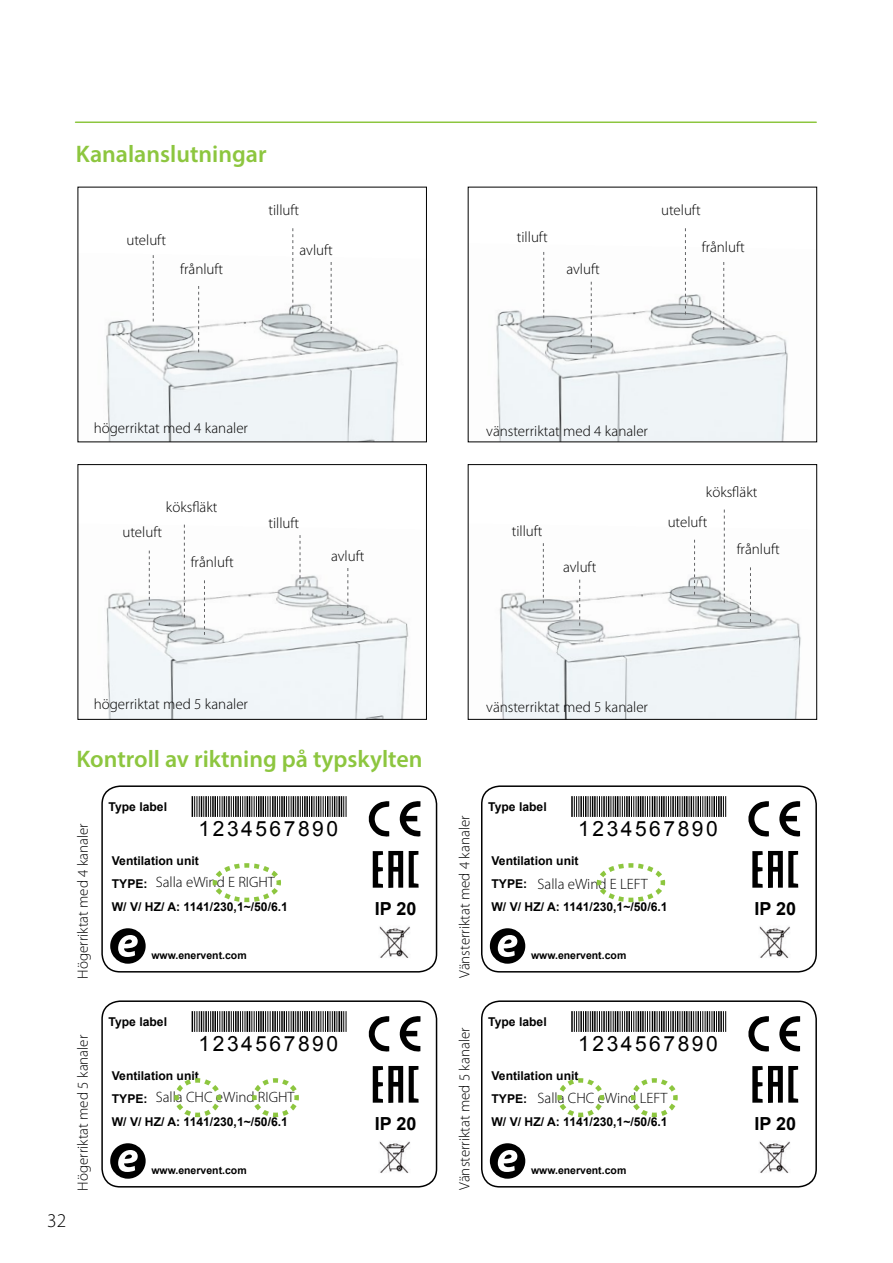
<style>
.page{position:relative;width:893px;height:1263px;background:#fff}
.page>*{position:absolute;margin:0;border:0;box-sizing:border-box;transform-origin:0 0}
.t1{font:600 24px "Myriad Pro";color:#8dc63f}
.t2{font:21px "Arial";letter-spacing:.12em;color:#000}
.t3{font:300 19.5px "Myriad Pro";color:#000}
.t4{font:700 18px "Arial";color:#000}
.t5{font:300 15px "Myriad Pro";color:#000}
.t6{font:700 12.15px/23px "Arial";color:#000}
.t7{font:700 10.5px "Arial";color:#000}
</style>
<div class="page">
<hr style="left:76px;top:121px;width:740px;height:2px;background:#8dc63f">
<img style="left:106px;top:524px;width:303px;height:193px">
<div style="left:78px;top:464px;width:349px;height:255px;border:1px solid #000"></div>
<img style="left:499px;top:523px;width:302px;height:194px">
<div style="left:468px;top:464px;width:349px;height:255px;border:1px solid #000"></div>
<img style="left:496px;top:252px;width:292px;height:188px">
<img style="left:106px;top:253px;width:293px;height:187px">
<svg style="left:153px;top:255px;width:1px;height:66px"></svg>
<svg style="left:543px;top:252px;width:1px;height:66px"></svg>
<svg style="left:694px;top:540px;width:1px;height:55px"></svg>
<svg style="left:149px;top:551px;width:1px;height:54px"></svg>
<svg style="left:292px;top:228px;width:1px;height:86px"></svg>
<svg style="left:685px;top:228px;width:1px;height:86px"></svg>
<svg style="left:750px;top:567px;width:1px;height:55px"></svg>
<svg style="left:204px;top:580px;width:1px;height:55px"></svg>
<svg style="left:331px;top:262px;width:1px;height:68px"></svg>
<svg style="left:723px;top:262px;width:1px;height:68px"></svg>
<svg style="left:543px;top:543px;width:1px;height:60px"></svg>
<svg style="left:300px;top:535px;width:1px;height:60px"></svg>
<svg style="left:198px;top:286px;width:1px;height:66px"></svg>
<svg style="left:591px;top:282px;width:1px;height:66px"></svg>
<svg style="left:724px;top:509px;width:1px;height:94px"></svg>
<svg style="left:184px;top:525px;width:1px;height:93px"></svg>
<svg style="left:579px;top:580px;width:1px;height:46px"></svg>
<svg style="left:347px;top:568px;width:1px;height:46px"></svg>
<svg style="left:779px;top:801px;width:21px;height:36px"></svg>
<svg style="left:748px;top:801px;width:21px;height:36px"></svg>
<svg style="left:752px;top:851px;width:46px;height:37px"></svg>
<img style="left:759px;top:926px;width:31px;height:32px">
<svg style="left:490px;top:928px;width:35px;height:36px"></svg>
<hr style="left:571px;top:796px;width:2px;height:21px;background:#000">
<hr style="left:626px;top:796px;width:2px;height:21px;background:#000">
<svg style="left:574px;top:796px;width:51px;height:21px"></svg>
<hr style="left:628px;top:796px;width:2px;height:21px;background:#000">
<hr style="left:718px;top:796px;width:2px;height:21px;background:#000">
<hr style="left:720px;top:796px;width:2px;height:21px;background:#000">
<svg style="left:723px;top:796px;width:3px;height:21px"></svg>
<svg style="left:631px;top:796px;width:86px;height:21px"></svg>
<div style="left:481px;top:785px;width:336px;height:187px;border:2px solid #000;border-radius:18px"></div>
<svg style="left:779px;top:1016px;width:21px;height:36px"></svg>
<svg style="left:748px;top:1016px;width:21px;height:36px"></svg>
<svg style="left:752px;top:1066px;width:46px;height:37px"></svg>
<img style="left:759px;top:1141px;width:31px;height:32px">
<svg style="left:490px;top:1143px;width:35px;height:36px"></svg>
<hr style="left:571px;top:1011px;width:2px;height:21px;background:#000">
<hr style="left:626px;top:1011px;width:2px;height:21px;background:#000">
<svg style="left:574px;top:1011px;width:51px;height:21px"></svg>
<hr style="left:628px;top:1011px;width:2px;height:21px;background:#000">
<hr style="left:718px;top:1011px;width:2px;height:21px;background:#000">
<hr style="left:720px;top:1011px;width:2px;height:21px;background:#000">
<svg style="left:723px;top:1011px;width:3px;height:21px"></svg>
<svg style="left:631px;top:1011px;width:86px;height:21px"></svg>
<div style="left:481px;top:1000px;width:336px;height:187px;border:2px solid #000;border-radius:18px"></div>
<svg style="left:399px;top:801px;width:21px;height:36px"></svg>
<svg style="left:368px;top:801px;width:21px;height:36px"></svg>
<svg style="left:373px;top:851px;width:30px;height:37px"></svg>
<svg style="left:409px;top:851px;width:10px;height:37px"></svg>
<img style="left:379px;top:926px;width:31px;height:32px">
<svg style="left:110px;top:928px;width:36px;height:36px"></svg>
<hr style="left:272px;top:796px;width:2px;height:21px;background:#000">
<hr style="left:274px;top:796px;width:2px;height:21px;background:#000">
<hr style="left:212px;top:796px;width:2px;height:21px;background:#000">
<svg style="left:192px;top:796px;width:19px;height:21px"></svg>
<hr style="left:214px;top:796px;width:2px;height:21px;background:#000">
<hr style="left:304px;top:796px;width:2px;height:21px;background:#000">
<svg style="left:277px;top:796px;width:26px;height:21px"></svg>
<hr style="left:306px;top:796px;width:2px;height:21px;background:#000">
<hr style="left:235px;top:796px;width:2px;height:21px;background:#000">
<svg style="left:217px;top:796px;width:17px;height:21px"></svg>
<hr style="left:237px;top:796px;width:2px;height:21px;background:#000">
<svg style="left:309px;top:796px;width:38px;height:21px"></svg>
<svg style="left:240px;top:796px;width:31px;height:21px"></svg>
<div style="left:101px;top:785px;width:336px;height:187px;border:2px solid #000;border-radius:18px"></div>
<svg style="left:399px;top:1016px;width:21px;height:36px"></svg>
<svg style="left:368px;top:1016px;width:21px;height:36px"></svg>
<svg style="left:373px;top:1066px;width:30px;height:37px"></svg>
<svg style="left:409px;top:1066px;width:10px;height:36px"></svg>
<img style="left:379px;top:1141px;width:31px;height:32px">
<svg style="left:110px;top:1143px;width:36px;height:36px"></svg>
<hr style="left:272px;top:1011px;width:2px;height:21px;background:#000">
<hr style="left:274px;top:1011px;width:2px;height:21px;background:#000">
<hr style="left:212px;top:1011px;width:2px;height:21px;background:#000">
<svg style="left:192px;top:1011px;width:19px;height:21px"></svg>
<hr style="left:214px;top:1011px;width:2px;height:21px;background:#000">
<hr style="left:304px;top:1011px;width:2px;height:21px;background:#000">
<svg style="left:277px;top:1011px;width:26px;height:21px"></svg>
<hr style="left:306px;top:1011px;width:2px;height:21px;background:#000">
<hr style="left:235px;top:1011px;width:2px;height:21px;background:#000">
<svg style="left:217px;top:1011px;width:17px;height:21px"></svg>
<hr style="left:237px;top:1011px;width:2px;height:21px;background:#000">
<svg style="left:309px;top:1011px;width:38px;height:21px"></svg>
<svg style="left:240px;top:1011px;width:31px;height:21px"></svg>
<div style="left:101px;top:1000px;width:336px;height:187px;border:2px solid #000;border-radius:18px"></div>
<svg style="left:631px;top:1078px;width:47px;height:40px"></svg>
<svg style="left:557px;top:1078px;width:48px;height:40px"></svg>
<svg style="left:212px;top:863px;width:69px;height:40px"></svg>
<svg style="left:596px;top:863px;width:70px;height:40px"></svg>
<svg style="left:252px;top:1078px;width:47px;height:40px"></svg>
<svg style="left:174px;top:1078px;width:47px;height:40px"></svg>
<h1 class="t1" style="left:76px;top:139px;width:192px">Kanalanslutningar</h1>
<p class="t5" style="left:268px;top:201px;width:32px">tilluft</p>
<p class="t5" style="left:661px;top:201px;width:41px">uteluft</p>
<p class="t5" style="left:126px;top:231px;width:41px">uteluft</p>
<p class="t5" style="left:517px;top:228px;width:32px">tilluft</p>
<p class="t5" style="left:300px;top:241px;width:35px">avluft</p>
<p class="t5" style="left:702px;top:238px;width:45px">frånluft</p>
<p class="t5" style="left:180px;top:260px;width:45px">frånluft</p>
<p class="t5" style="left:566px;top:260px;width:35px">avluft</p>
<p class="t5" style="left:94px;top:419px;width:156px">högerriktat med 4 kanaler</p>
<p class="t5" style="left:486px;top:422px;width:163px">vänsterriktat med 4 kanaler</p>
<p class="t5" style="left:706px;top:483px;width:53px">köksfläkt</p>
<p class="t5" style="left:166px;top:498px;width:53px">köksfläkt</p>
<p class="t5" style="left:122px;top:523px;width:41px">uteluft</p>
<p class="t5" style="left:268px;top:514px;width:32px">tilluft</p>
<p class="t5" style="left:512px;top:522px;width:32px">tilluft</p>
<p class="t5" style="left:668px;top:512px;width:41px">uteluft</p>
<p class="t5" style="left:191px;top:553px;width:45px">frånluft</p>
<p class="t5" style="left:331px;top:546px;width:35px">avluft</p>
<p class="t5" style="left:563px;top:558px;width:35px">avluft</p>
<p class="t5" style="left:737px;top:540px;width:45px">frånluft</p>
<p class="t5" style="left:94px;top:695px;width:156px">högerriktat med 5 kanaler</p>
<h1 class="t1" style="left:77px;top:744px;width:348px">Kontroll av riktning på typskylten</h1>
<p class="t6" style="left:109px;top:796px;width:60px">Type label</p>
<p class="t5" style="left:74px;top:979px;width:157px;rotate:-90deg">Högerriktat med 4 kanaler</p>
<p class="t5" style="left:455px;top:978px;width:164px;rotate:-90deg">Vänsterriktat med 4 kanaler</p>
<h2 class="t2" style="left:199px;top:815px;width:141px">1234567890</h2>
<p class="t6" style="left:112px;top:850px;width:178px">Ventilation unit<br>TYPE:<br>W/ V/ HZ/ A: 1141/230,1~/50/6.1</p>
<p class="t7" style="left:151px;top:948px;width:97px">www.enervent.com</p>
<p class="t5" style="left:156px;top:873px;width:121px">Salla eWind E RIGHT</p>
<p class="t4" style="left:375px;top:897px;width:43px">IP 20</p>
<h3 class="t3" style="left:47px;top:1208px;width:21px">32</h3>
<p class="t6" style="left:109px;top:1011px;width:60px">Type label</p>
<p class="t5" style="left:74px;top:1190px;width:157px;rotate:-90deg">Högerriktat med 5 kanaler</p>
<p class="t5" style="left:455px;top:1189px;width:164px;rotate:-90deg">Vänsterriktat med 5 kanaler</p>
<h2 class="t2" style="left:199px;top:1030px;width:141px">1234567890</h2>
<p class="t6" style="left:112px;top:1065px;width:178px">Ventilation unit<br>TYPE:<br>W/ V/ HZ/ A: 1141/230,1~/50/6.1</p>
<p class="t7" style="left:151px;top:1163px;width:97px">www.enervent.com</p>
<p class="t5" style="left:156px;top:1088px;width:140px">Salla CHC eWind RIGHT</p>
<p class="t4" style="left:375px;top:1112px;width:43px">IP 20</p>
<p class="t5" style="left:486px;top:698px;width:163px">vänsterriktat med 5 kanaler</p>
<p class="t6" style="left:488px;top:796px;width:60px">Type label</p>
<h2 class="t2" style="left:578px;top:815px;width:141px">1234567890</h2>
<p class="t6" style="left:491px;top:850px;width:178px">Ventilation unit<br>TYPE:<br>W/ V/ HZ/ A: 1141/230,1~/50/6.1</p>
<p class="t7" style="left:531px;top:948px;width:97px">www.enervent.com</p>
<p class="t5" style="left:538px;top:874px;width:112px">Salla eWind E LEFT</p>
<p class="t6" style="left:488px;top:1011px;width:60px">Type label</p>
<h2 class="t2" style="left:578px;top:1030px;width:141px">1234567890</h2>
<p class="t6" style="left:491px;top:1065px;width:178px">Ventilation unit<br>TYPE:<br>W/ V/ HZ/ A: 1141/230,1~/50/6.1</p>
<p class="t7" style="left:531px;top:1163px;width:97px">www.enervent.com</p>
<p class="t5" style="left:538px;top:1089px;width:131px">Salla CHC eWind LEFT</p>
<p class="t4" style="left:754px;top:897px;width:43px">IP 20</p>
<p class="t4" style="left:754px;top:1112px;width:43px">IP 20</p>
</div>
